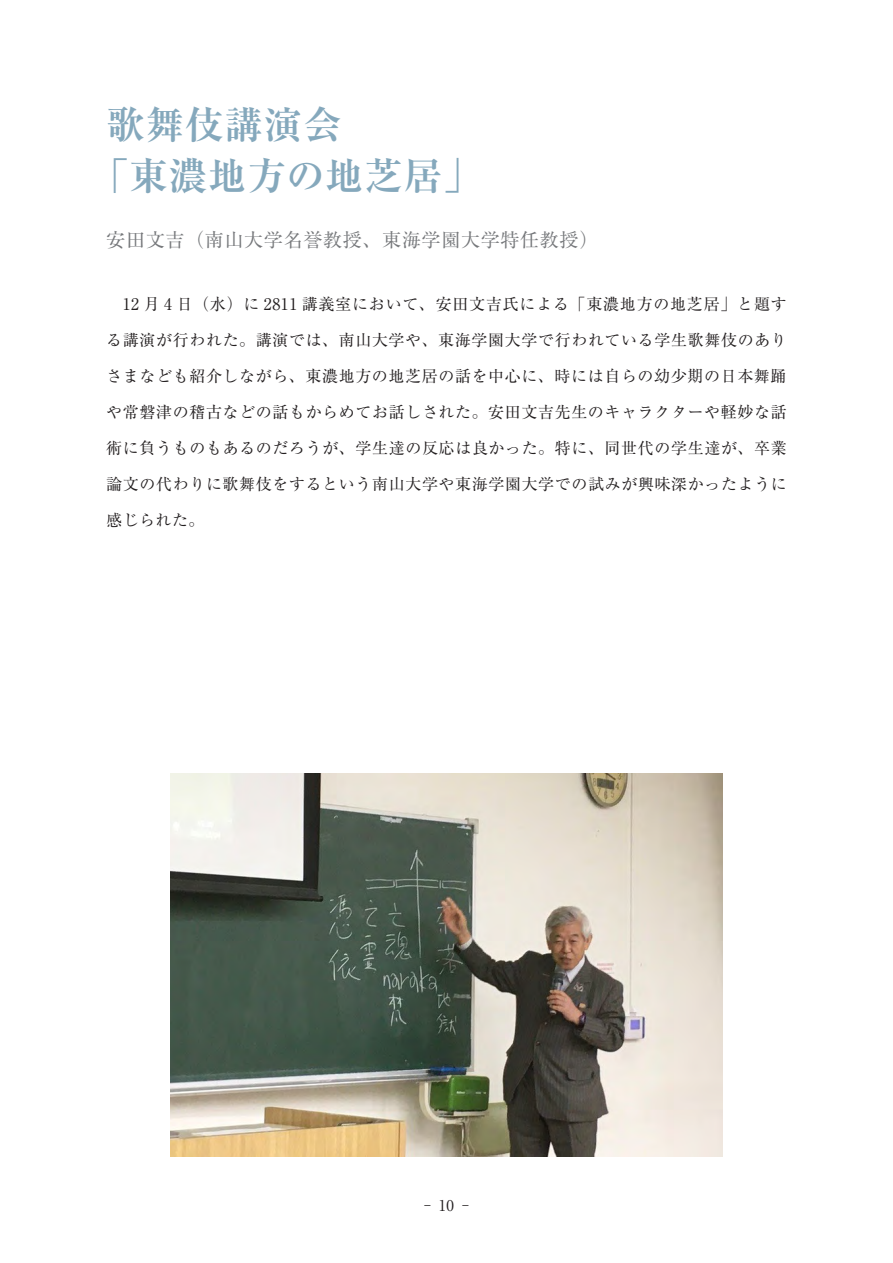
<style>
.page{position:relative;width:893px;height:1263px;background:#fff}
.page>*{position:absolute;margin:0;border:0;box-sizing:border-box;transform-origin:0 0}
.t1{font:700 38.25px/51px "Ryumin Pro";letter-spacing:.03em;color:#6793ac}
.t2{font:19.2px "Ryumin Pro";letter-spacing:.03em;color:#76787b}
.t3{font:15.9px "Ryumin Pro";letter-spacing:.04em;color:#231f20}
.t4{font:14.85px "Ryumin Pro";color:#231f20}
</style>
<div class="page">
<img style="left:170px;top:774px;width:553px;height:383px">
<h1 class="t1" style="left:90px;top:97px;width:393px;text-indent:16px">歌舞伎講演会<br>「東濃地方の地芝居」</h1>
<p class="t2" style="left:106px;top:225px;width:494px">安田文吉（南山大学名誉教授、東海学園大学特任教授）</p>
<p class="t3" style="left:106px;top:292px;width:682px">　12 月 4 日（水）に 2811 講義室において、安田文吉氏による「東濃地方の地芝居」と題す</p>
<p class="t3" style="left:106px;top:328px;width:682px">る講演が行われた。講演では、南山大学や、東海学園大学で行われている学生歌舞伎のあり</p>
<p class="t3" style="left:106px;top:364px;width:682px">さまなども紹介しながら、東濃地方の地芝居の話を中心に、時には自らの幼少期の日本舞踊</p>
<p class="t3" style="left:106px;top:400px;width:682px">や常磐津の稽古などの話もからめてお話しされた。安田文吉先生のキャラクターや軽妙な話</p>
<p class="t3" style="left:106px;top:436px;width:682px">術に負うものもあるのだろうが、学生達の反応は良かった。特に、同世代の学生達が、卒業</p>
<p class="t3" style="left:106px;top:472px;width:682px">論文の代わりに歌舞伎をするという南山大学や東海学園大学での試みが興味深かったように</p>
<p class="t3" style="left:106px;top:508px;width:100px">感じられた。</p>
<p class="t4" style="left:424px;top:1194px;width:47px">- 10 -</p>
</div>
